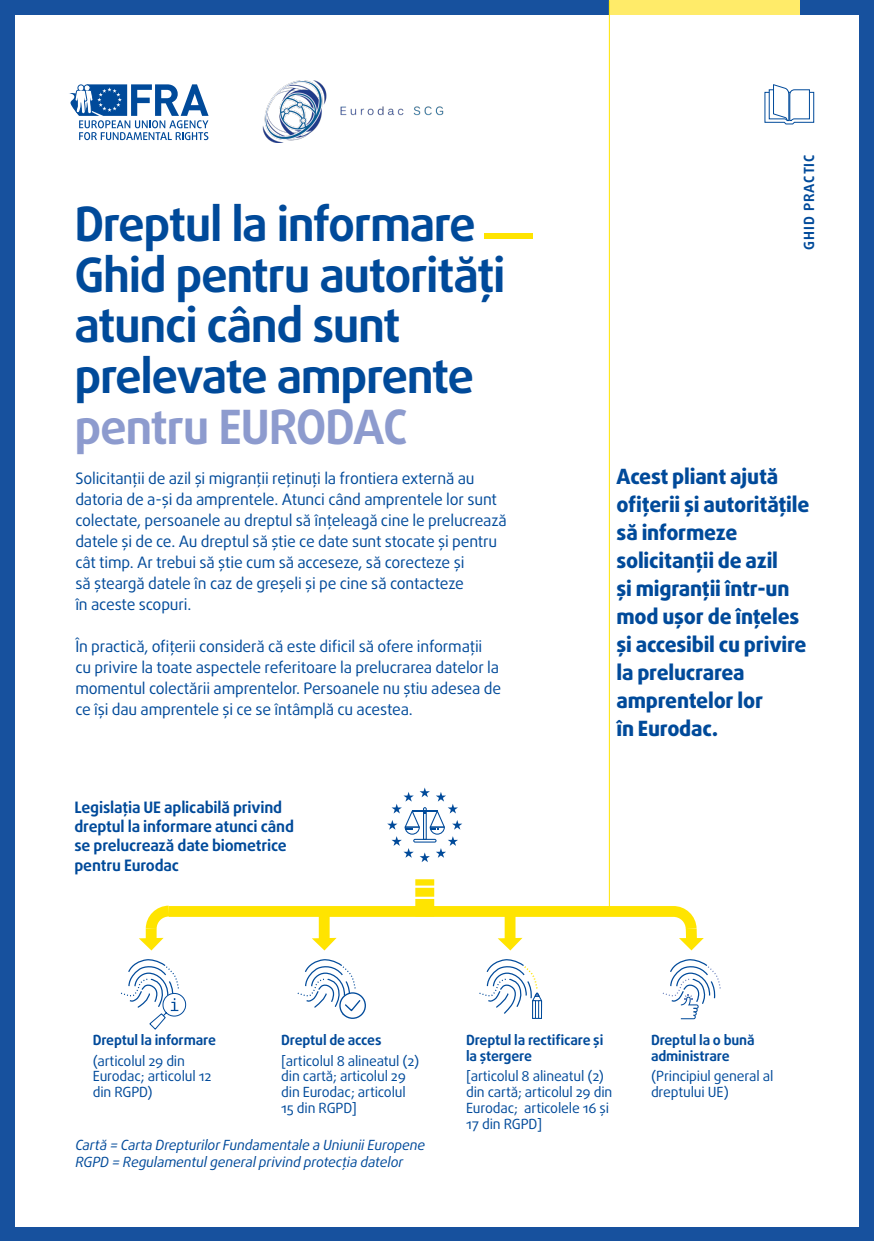
<style>
.page{position:relative;width:874px;height:1241px;background:#fff}
.page>*{position:absolute;margin:0;border:0;box-sizing:border-box;transform-origin:0 0}
.t1{font:700 47.25px/50.8px "Daxline Pro";letter-spacing:-.03em;color:#004a9a}
.Headline{font:800 21px/28px "Daxline Pro";letter-spacing:-.01em;color:#004a9a}
.Headline-2{font:15.75px/21px "Daxline Pro";letter-spacing:-.01em;color:#004a9a}
.Headline-3{font:700 15.75px/19.2px "Daxline Pro";letter-spacing:-.01em;color:#004a9a}
.Headline-4{font:14px/15.8px "Daxline Pro";letter-spacing:-.01em;color:#004a9a}
.Headline-5{font:italic 14px "Daxline Pro";letter-spacing:-.01em;color:#004a9a}
.Headline-6{font:700 14px/15.8px "Daxline Pro";letter-spacing:-.01em;color:#004a9a}
.Headline-7{font:700 14px "Daxline Pro";letter-spacing:.06em;color:#004a9a}
.s1{font-weight:800;color:#ffe400}
.s2{color:#8d9bce}
</style>
<div class="page">
<div style="left:0;top:0;width:608px;height:15px;background:#17519e"></div>
<div style="left:772px;top:0;width:101px;height:15px;background:#17519e"></div>
<div style="left:608px;top:0;width:190px;height:15px;background:#ffeb69"></div>
<div style="left:0;top:1227px;width:873px;height:13px;background:#17519e"></div>
<div style="left:858px;top:9px;width:15px;height:1231px;background:#17519e"></div>
<div style="left:0;top:0;width:15px;height:1240px;background:#17519e"></div>
<svg style="left:764px;top:84px;width:49px;height:41px"></svg>
<svg style="left:340px;top:992px;width:25px;height:26px"></svg>
<div style="left:339px;top:992px;width:27px;height:26px;border:1px solid #004a9a;border-radius:50%"></div>
<svg style="left:297px;top:959px;width:64px;height:57px"></svg>
<svg style="left:479px;top:959px;width:63px;height:59px"></svg>
<svg style="left:662px;top:959px;width:59px;height:60px"></svg>
<svg style="left:121px;top:959px;width:65px;height:71px"></svg>
<div style="left:415px;top:879px;width:19px;height:6px;background:#ffe400"></div>
<svg style="left:139px;top:886px;width:564px;height:64px"></svg>
<svg style="left:387px;top:787px;width:75px;height:75px"></svg>
<hr style="left:608px;top:0;width:1px;height:911px;background:#ffe400">
<img style="left:262px;top:80px;width:182px;height:62px">
<svg style="left:69px;top:84px;width:139px;height:56px"></svg>
<p class="t1" style="left:74px;top:199px;width:459px">Dreptul la informare <span class="s1">―</span></p>
<p class="t1" style="left:74px;top:249px;width:432px">Ghid pentru autorități atunci când sunt prelevate amprente <span class="s2">pentru EURODAC</span></p>
<p class="Headline-2" style="left:75px;top:468px;width:433px">Solicitanții de azil și migranții reținuți la frontiera externă au datoria de a-și da amprentele. Atunci când amprentele lor sunt colectate, persoanele au dreptul să înțeleagă cine le prelucrează datele și de ce. Au dreptul să știe ce date sunt stocate și pentru cât timp. Ar trebui să știe cum să acceseze, să corecteze și<br>să șteargă datele în caz de greșeli și pe cine să contacteze<br>în aceste scopuri.</p>
<p class="Headline-2" style="left:75px;top:635px;width:427px">În practică, ofițerii consideră că este dificil să ofere informații cu privire la toate aspectele referitoare la prelucrarea datelor la momentul colectării amprentelor. Persoanele nu știu adesea de ce își dau amprentele și ce se întâmplă cu acestea.</p>
<p class="Headline-3" style="left:74px;top:797px;width:221px">Legislația UE aplicabilă privind dreptul la informare atunci când se prelucrează date biometrice pentru Eurodac</p>
<p class="Headline-7" style="left:799px;top:249px;width:96px;rotate:-90deg">GHID PRACTIC</p>
<p class="Headline" style="left:616px;top:462px;width:194px">Acest pliant ajută ofițerii și autoritățile să informeze solicitanții de azil<br>și migranții într-un mod ușor de înțeles și accesibil cu privire la prelucrarea amprentelor lor<br>în Eurodac.</p>
<p class="Headline-6" style="left:93px;top:1032px;width:125px">Dreptul la informare</p>
<p class="Headline-4" style="left:93px;top:1052px;width:120px">(articolul 29 din<br>Eurodac; articolul 12 din RGPD)</p>
<p class="Headline-6" style="left:281px;top:1032px;width:102px">Dreptul de acces</p>
<p class="Headline-4" style="left:281px;top:1052px;width:139px">[articolul 8 alineatul (2) din cartă; articolul 29 din Eurodac; articolul<br>15 din RGPD]</p>
<p class="Headline-5" style="left:75px;top:1135px;width:351px">Cartă = Carta Drepturilor Fundamentale a Uniunii Europene</p>
<p class="Headline-5" style="left:75px;top:1152px;width:329px">RGPD = Regulamentul general privind protecția datelor</p>
<p class="Headline-6" style="left:466px;top:1032px;width:139px">Dreptul la rectificare și la ștergere</p>
<p class="Headline-4" style="left:466px;top:1068px;width:148px">[articolul 8 alineatul (2) din cartă; articolul 29 din<br>Eurodac; articolele 16 și<br>17 din RGPD]</p>
<p class="Headline-6" style="left:650px;top:1032px;width:105px">Dreptul la o bună administrare</p>
<p class="Headline-4" style="left:650px;top:1068px;width:124px">(Principiul general al dreptului UE)</p>
</div>
